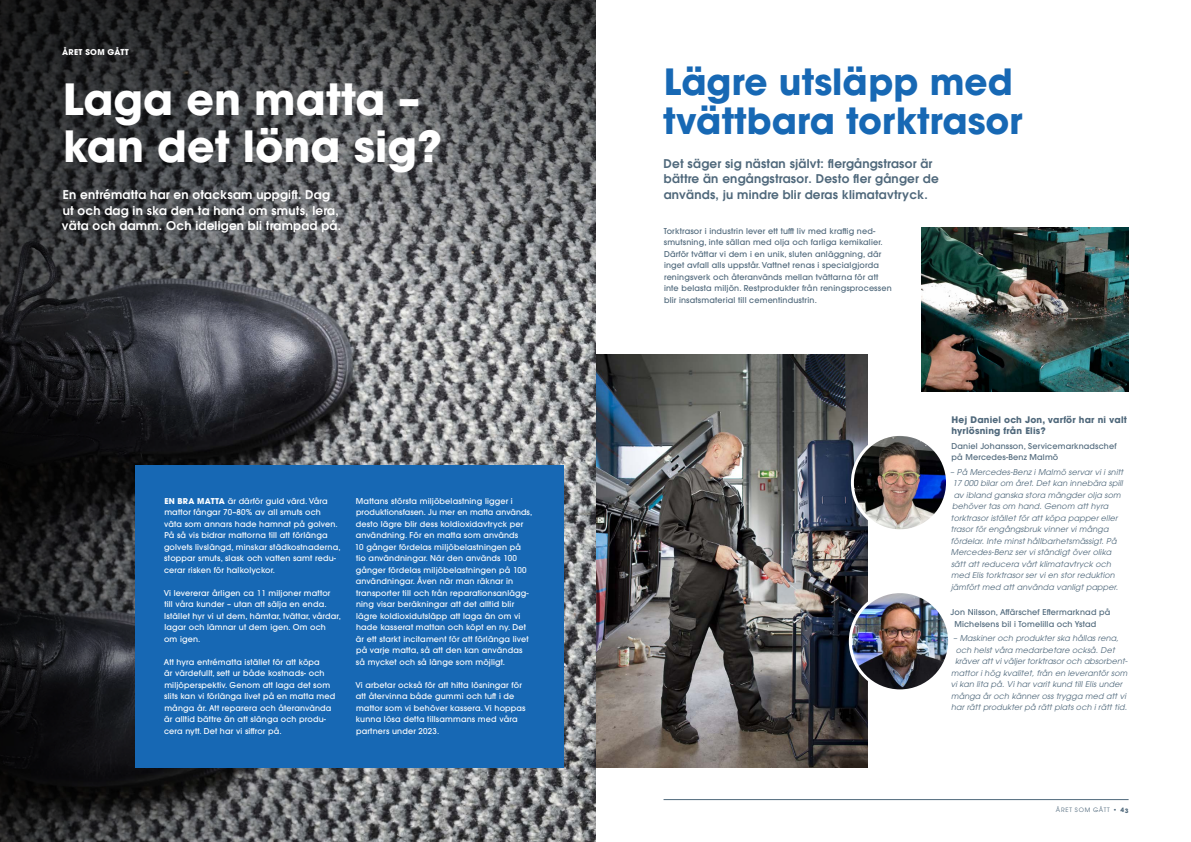
<style>
.page{position:relative;width:1191px;height:842px;background:#fff}
.page>*{position:absolute;margin:0;border:0;box-sizing:border-box;transform-origin:0 0}
.ELIS_Rubrik_2{font:700 42.7px/47.6px "ITC Avant Garde Pro";color:#fff}
.ELIS_Rubrik_2-2{font:700 35.9px/39.8px "ITC Avant Garde Pro";color:#1768b4}
.Elis_Ingress_liten{font:600 12px/15.5px "ITC Avant Garde Pro";letter-spacing:.02em;color:#4f687b}
.Elis_Ingress_liten-2{font:600 12px/15.5px "ITC Avant Garde Pro";letter-spacing:.02em;color:#fff}
.ELIS_Rubrik_2-3{font:700 9px/11.5px "ITC Avant Garde Pro";letter-spacing:.02em;color:#4f687b}
.ELIS_brödtext_utsn_i{font:500 8px/11.5px "ITC Avant Garde Pro";letter-spacing:.02em;color:#fff}
.ELIS_brödtext_utsn_i-2{font:italic 8px "ITC Avant Garde Pro";letter-spacing:.02em;color:#4f687b}
.ELIS_brödtext_utsn_i-3{font:500 8px/11.5px "ITC Avant Garde Pro";letter-spacing:.02em;color:#4f687b}
.ELIS_Brödtext_Ingång{font:700 8px "ITC Avant Garde Pro";letter-spacing:.04em;color:#fff}
.t1{font:6px "ITC Avant Garde Pro";color:#4f687b}
.s1{font-weight:700}
</style>
<div class="page">
<img style="left:595px;top:354px;width:272px;height:414px">
<img style="left:921px;top:228px;width:207px;height:163px">
<img style="left:852px;top:434px;width:93px;height:97px">
<div style="left:851px;top:433px;width:98px;height:99px;border:3px solid #fff;border-radius:50%"></div>
<img style="left:850px;top:592px;width:99px;height:99px;border-radius:50px">
<div style="left:849px;top:590px;width:102px;height:102px;border:3px solid #fff;border-radius:50%"></div>
<img style="left:368px;top:313px;width:227px;height:529px">
<svg style="left:368px;top:0;width:227px;height:313px;background:#636466"></svg>
<svg style="left:0;top:0;width:368px;height:842px;background:#36373a"></svg>
<div style="left:135px;top:465px;width:428px;height:303px;background:#1768b4"></div>
<hr style="left:663px;top:799px;width:465px;height:1px;background:#4f687b">
<p class="ELIS_Brödtext_Ingång" style="left:62px;top:47px;width:68px">ÅRET SOM GÅTT</p>
<p class="ELIS_Rubrik_2" style="left:63px;top:75px;width:381px">Laga en matta – kan det löna sig?</p>
<p class="Elis_Ingress_liten-2" style="left:62px;top:187px;width:281px">En entrématta har en otacksam uppgift. Dag ut och dag in ska den ta hand om smuts, lera, väta och damm. Och ideligen bli trampad på.</p>
<p class="ELIS_brödtext_utsn_i" style="left:164px;top:495px;width:178px"><span class="s1">EN BRA MATTA</span> är därför guld värd. Våra mattor fångar 70–80% av all smuts och<br>väta som annars hade hamnat på golven.<br>På så vis bidrar mattorna till att förlänga golvets livslängd, minskar städkostnaderna, stoppar smuts, slask och vatten samt redu&shy;cerar risken för halkolyckor.</p>
<p class="ELIS_brödtext_utsn_i" style="left:164px;top:587px;width:179px">Vi levererar årligen ca 11 miljoner mattor till våra kunder – utan att sälja en enda.<br>Istället hyr vi ut dem, hämtar, tvättar, vårdar, lagar och lämnar ut dem igen. Om och<br>om igen.</p>
<p class="ELIS_brödtext_utsn_i" style="left:164px;top:656px;width:173px">Att hyra entrématta istället för att köpa<br>är värdefullt, sett ur både kostnads- och miljöperspektiv. Genom att laga det som slits kan vi förlänga livet på en matta med många år. Att reparera och återanvända är alltid bättre än att slänga och produ&shy;cera nytt. Det har vi siffror på.</p>
<p class="ELIS_brödtext_utsn_i" style="left:355px;top:495px;width:179px">Mattans största miljöbelastning ligger i produktionsfasen. Ju mer en matta används, desto lägre blir dess koldioxidavtryck per användning. För en matta som används<br>10 gånger fördelas miljöbelastningen på tio användningar. När den används 100 gånger fördelas miljöbelastningen på 100 användningar. Även när man räknar in transporter till och från reparationsanlägg&shy;ning visar beräkningar att det alltid blir lägre koldioxidutsläpp att laga än om vi hade kasserat mattan och köpt en ny. Det är ett starkt incitament för att förlänga livet på varje matta, så att den kan användas<br>så mycket och så länge som möjligt.</p>
<p class="ELIS_brödtext_utsn_i" style="left:355px;top:679px;width:172px">Vi arbetar också för att hitta lösningar för att återvinna både gummi och tuft i de mattor som vi behöver kassera. Vi hoppas kunna lösa detta tillsammans med våra partners under 2023.</p>
<p class="ELIS_Rubrik_2-2" style="left:663px;top:61px;width:361px">Lägre utsläpp med tvättbara torktrasor</p>
<p class="Elis_Ingress_liten" style="left:663px;top:155px;width:276px">Det säger sig nästan självt: flergångstrasor är bättre än engångstrasor. Desto fler gånger de används, ju mindre blir deras klimatavtryck.</p>
<p class="ELIS_brödtext_utsn_i-3" style="left:663px;top:225px;width:229px">Torktrasor i industrin lever ett tufft liv med kraftig ned&shy;smutsning, inte sällan med olja och farliga kemikalier.<br>Därför tvättar vi dem i en unik, sluten anläggning, där inget avfall alls uppstår. Vattnet renas i specialgjorda reningsverk och återanvänds mellan tvättarna för att inte belasta miljön. Restprodukter från reningsprocessen blir insatsmaterial till cementindustrin.</p>
<p class="ELIS_Rubrik_2-3" style="left:951px;top:414px;width:177px">Hej Daniel och Jon, varför har ni valt hyrlösning från Elis?</p>
<p class="ELIS_brödtext_utsn_i-3" style="left:951px;top:440px;width:166px">Daniel Johansson, Servicemarknadschef på Mercedes-Benz Malmö</p>
<p class="ELIS_brödtext_utsn_i-2" style="left:950px;top:467px;width:175px">– På Mercedes-Benz i Malmö servar vi i snitt</p>
<p class="ELIS_brödtext_utsn_i-2" style="left:952px;top:478px;width:172px">17 000 bilar om året. Det kan innebära spill</p>
<p class="ELIS_brödtext_utsn_i-2" style="left:953px;top:490px;width:168px">av ibland ganska stora mängder olja som</p>
<p class="ELIS_brödtext_utsn_i-2" style="left:952px;top:501px;width:158px">behöver tas om hand. Genom att hyra</p>
<p class="ELIS_brödtext_utsn_i-2" style="left:950px;top:513px;width:168px">torktrasor istället för att köpa papper eller</p>
<p class="ELIS_brödtext_utsn_i-2" style="left:950px;top:524px;width:159px">trasor för engångsbruk vinner vi många</p>
<p class="ELIS_brödtext_utsn_i-2" style="left:951px;top:536px;width:167px">fördelar. Inte minst hållbarhetsmässigt. På</p>
<p class="ELIS_brödtext_utsn_i-2" style="left:951px;top:547px;width:162px">Mercedes-Benz ser vi ständigt över olika</p>
<p class="ELIS_brödtext_utsn_i-2" style="left:951px;top:559px;width:161px">sätt att reducera vårt klimatavtryck och</p>
<p class="ELIS_brödtext_utsn_i-2" style="left:951px;top:570px;width:165px">med Elis torktrasor ser vi en stor reduktion</p>
<p class="ELIS_brödtext_utsn_i-2" style="left:951px;top:582px;width:168px">jämfört med att använda vanligt papper.</p>
<p class="ELIS_brödtext_utsn_i-3" style="left:954px;top:607px;width:157px;text-indent:-4px">Jon Nilsson, Affärschef Eftermarknad på<br>Michelsens bil i Tomelilla och Ystad</p>
<p class="ELIS_brödtext_utsn_i-2" style="left:953px;top:633px;width:167px">– Maskiner och produkter ska hållas rena,</p>
<p class="ELIS_brödtext_utsn_i-2" style="left:955px;top:645px;width:161px">och helst våra medarbetare också. Det</p>
<p class="ELIS_brödtext_utsn_i-2" style="left:955px;top:656px;width:174px">kräver att vi väljer torktrasor och absorbent-</p>
<p class="ELIS_brödtext_utsn_i-2" style="left:951px;top:668px;width:178px">mattor i hög kvalitet, från en leverantör som</p>
<p class="ELIS_brödtext_utsn_i-2" style="left:950px;top:679px;width:173px">vi kan lita på. Vi har varit kund till Elis under</p>
<p class="ELIS_brödtext_utsn_i-2" style="left:951px;top:691px;width:176px">många år och känner oss trygga med att vi</p>
<p class="ELIS_brödtext_utsn_i-2" style="left:951px;top:702px;width:177px">har rätt produkter på rätt plats och i rätt tid.</p>
<p class="t1" style="left:1056px;top:806px;width:74px;rotate:1deg">ÅRET SOM GÅTT <span class="s1">• 43</span></p>
</div>
